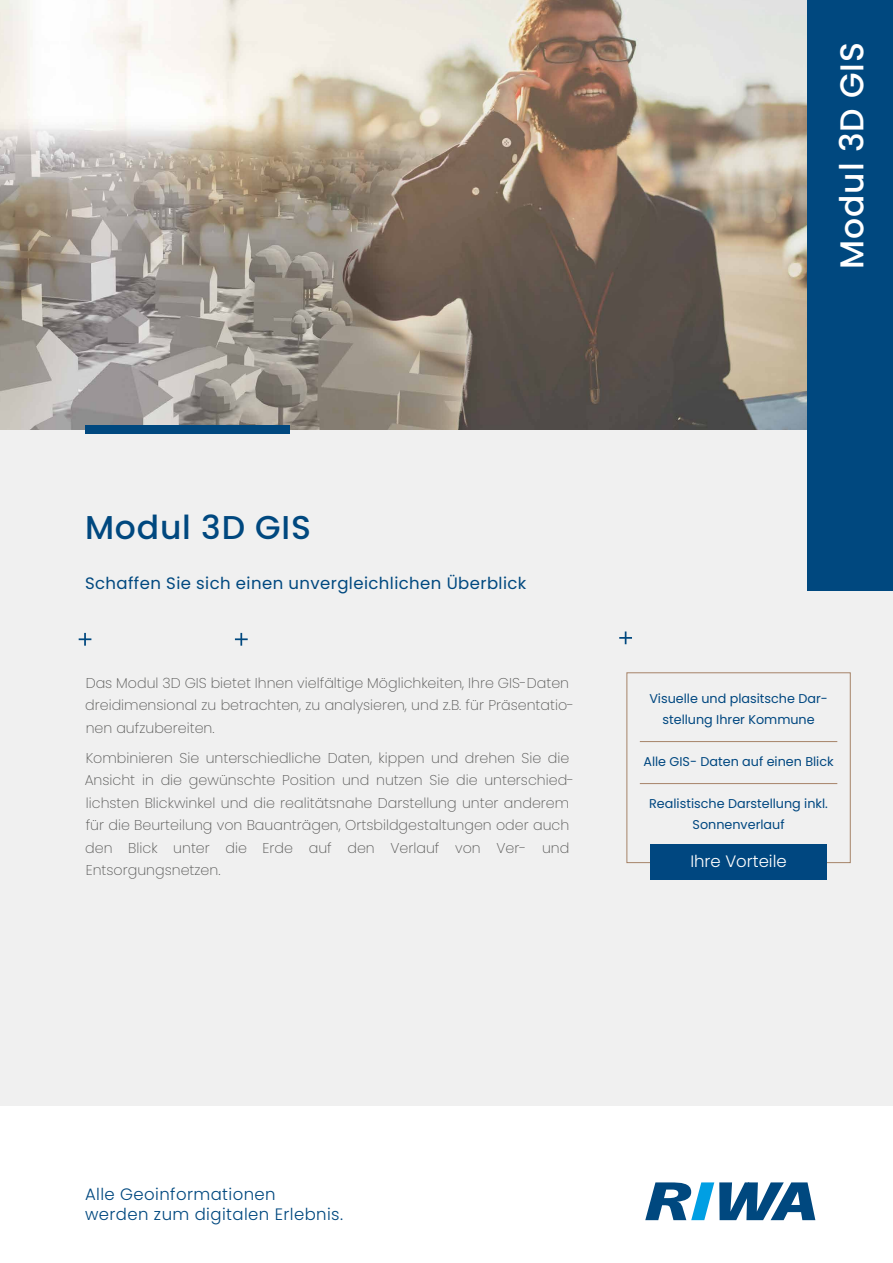
<style>
.page{position:relative;width:893px;height:1263px;background:#fff}
.page>*{position:absolute;margin:0;border:0;box-sizing:border-box;transform-origin:0 0}
.t1{font:500 33px "Poppins";letter-spacing:.025em;color:#00487f}
.t2{font:500 33px "Poppins";letter-spacing:.025em;color:#fff}
.t3{font:300 16.5px/19.8px "Poppins";letter-spacing:.025em;color:#00487f}
.t4{font:16.5px "Poppins";letter-spacing:.025em;color:#00487f}
.t5{font:300 16.5px "Poppins";color:#fff}
.t6{font:200 14.25px/22.5px "Poppins";color:#575756}
.t7{font:12.75px/21px "Poppins";color:#004780;text-align:center}
</style>
<div class="page">
<div style="left:0;top:428px;width:893px;height:677px;background:#f0f0f0"></div>
<svg style="left:645px;top:1182px;width:170px;height:38px"></svg>
<svg style="left:79px;top:633px;width:12px;height:13px"></svg>
<svg style="left:235px;top:633px;width:13px;height:13px"></svg>
<svg style="left:619px;top:631px;width:13px;height:13px"></svg>
<img style="left:0;top:0;width:808px;height:429px">
<div style="left:85px;top:425px;width:204px;height:9px;background:#00487f"></div>
<hr style="left:640px;top:741px;width:197px;height:1px;background:#a68368">
<hr style="left:640px;top:783px;width:197px;height:1px;background:#a68368">
<div style="left:650px;top:844px;width:177px;height:36px;background:#004780"></div>
<div style="left:808px;top:0;width:85px;height:590px;background:#00487f"></div>
<h1 class="t2" style="left:833px;top:269px;width:228px;rotate:-90deg">Modul 3D GIS</h1>
<h1 class="t1" style="left:85px;top:509px;width:228px">Modul 3D GIS</h1>
<p class="t4" style="left:85px;top:574px;width:443px">Schaffen Sie sich einen unvergleichlichen Überblick</p>
<p class="t6" style="left:85px;top:671px;width:490px">Das Modul 3D GIS bietet Ihnen vielfältige Möglichkeiten, Ihre GIS-Daten dreidimensional zu betrachten, zu analysieren, und z.B. für Präsentatio&shy;nen aufzubereiten.</p>
<p class="t6" style="left:85px;top:746px;width:491px">Kombinieren Sie unterschiedliche Daten, kippen und drehen Sie die Ansicht in die gewünschte Position und nutzen Sie die unterschied&shy;lichsten Blickwinkel und die realitätsnahe Darstellung unter anderem für die Beurteilung von Bauanträgen, Ortsbildgestaltungen oder auch den Blick unter die Erde auf den Verlauf von Ver- und Entsorgungsnetzen.</p>
<p class="t7" style="left:649px;top:688px;width:180px">Visuelle und plasitsche Dar&shy;stellung Ihrer Kommune</p>
<p class="t7" style="left:643px;top:751px;width:192px">Alle GIS- Daten auf einen Blick</p>
<p class="t7" style="left:649px;top:793px;width:180px">Realistische Darstellung inkl.<br>Sonnenverlauf</p>
<p class="t5" style="left:690px;top:852px;width:98px">Ihre Vorteile</p>
<p class="t3" style="left:85px;top:1185px;width:260px">Alle Geoinformationen werden zum digitalen Erlebnis.</p>
</div>
